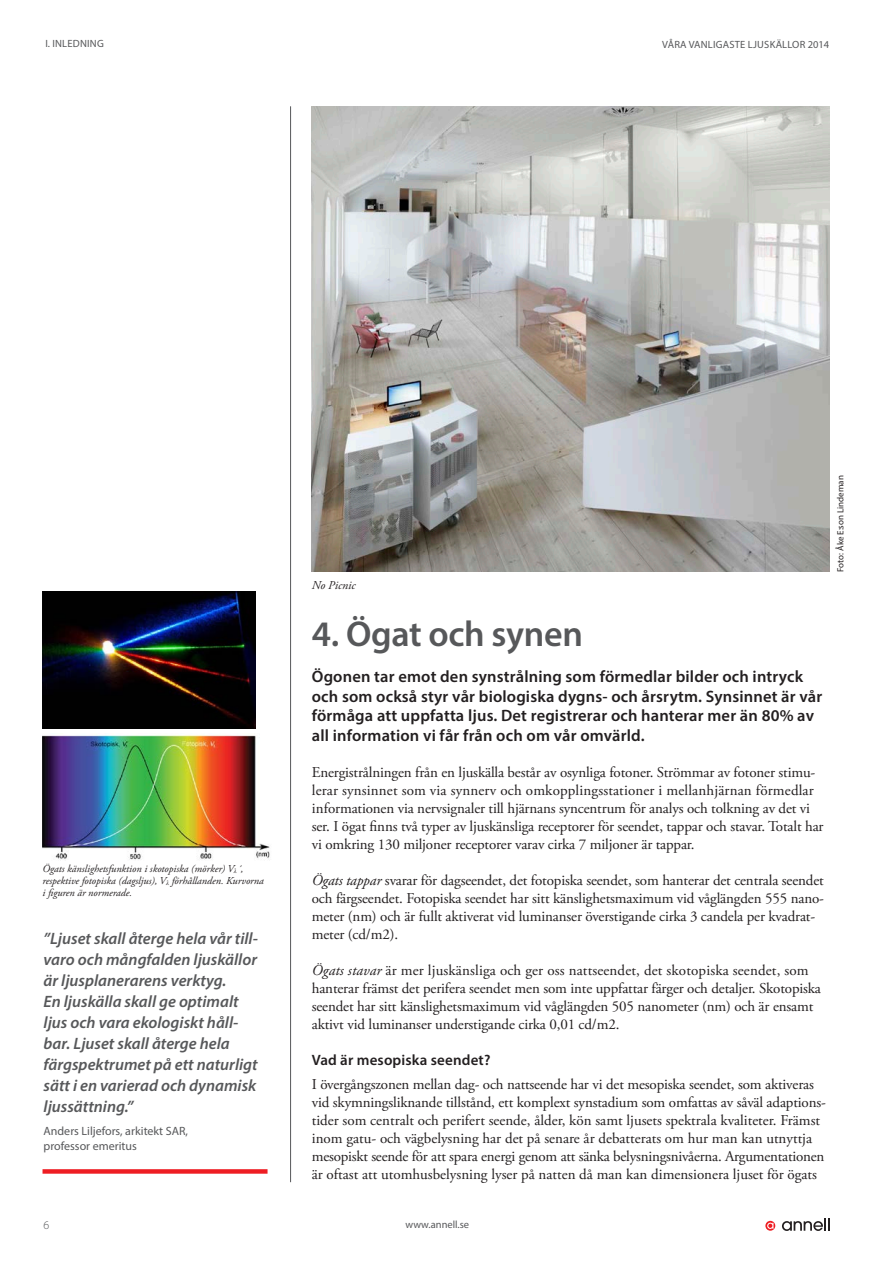
<style>
.page{position:relative;width:893px;height:1263px;background:#fff}
.page>*{position:absolute;margin:0;border:0;box-sizing:border-box;transform-origin:0 0}
.t1{font:600 36px "Myriad Pro";letter-spacing:-.01em;color:#57585a}
.t2{font:italic 600 16.5px/21px "Myriad Pro";color:#57585a}
.t3{font:600 16.5px/19.5px "Myriad Pro";letter-spacing:.01em;color:#231f20}
.t4{font:15px/18px "Adobe Garamond Pro";letter-spacing:-.01em;color:#231f20}
.t5{font:600 15px "Myriad Pro";letter-spacing:.01em;color:#231f20}
.t6{font:12px/14.4px "Myriad Pro";color:#57585a}
.t7{font:italic 12px "Adobe Garamond Pro";color:#231f20}
.t8{font:300 12px "Myriad Pro";color:#57585a}
.t9{font:italic 10.5px/12px "Adobe Garamond Pro";color:#231f20}
.t10{font:10.5px "Myriad Pro";letter-spacing:.02em;color:#57585a}
.t11{font:10.5px "Myriad Pro";color:#57585a}
.t12{font:9px "Myriad Pro";color:#231f20}
.s1{font-family:"Times";font-size:6.15px}
.s2{font-style:italic}
</style>
<div class="page">
<svg style="left:765px;top:1221px;width:10px;height:10px"></svg>
<svg style="left:767px;top:1223px;width:6px;height:6px"></svg>
<svg style="left:782px;top:1218px;width:48px;height:13px"></svg>
<hr style="left:290px;top:106px;width:1px;height:1076px;background:#57585a">
<div style="left:43px;top:1169px;width:225px;height:5px;background:#ee1d23"></div>
<img style="left:312px;top:106px;width:517px;height:466px">
<img style="left:43px;top:735px;width:227px;height:125px">
<img style="left:43px;top:591px;width:212px;height:137px">
<p class="t10" style="left:45px;top:37px;width:60px">I. INLEDNING</p>
<p class="t10" style="left:662px;top:38px;width:168px">VÅRA VANLIGASTE LJUSKÄLLOR 2014</p>
<p class="t9" style="left:43px;top:863px;width:223px">Ögats känslighetsfunktion i skotopiska (mörker) V<span class="s1">λ</span>´, respektive fotopiska (dagsljus), V<span class="s1">λ</span> förhållanden. Kurvorna i figuren är normerade.</p>
<p class="t2" style="left:44px;top:928px;width:216px">”Ljuset skall återge hela vår till&shy;varo och mångfalden ljuskällor är ljusplanerarens verktyg.<br>En ljuskälla skall ge optimalt ljus och vara ekologiskt håll&shy;bar. Ljuset skall återge hela färgspektrumet på ett naturligt sätt i en varierad och dynamisk ljussättning.”</p>
<p class="t6" style="left:44px;top:1124px;width:146px">Anders Liljefors, arkitekt SAR, professor emeritus</p>
<p class="t8" style="left:43px;top:1218px;width:7px">6</p>
<p class="t7" style="left:312px;top:578px;width:45px">No Picnic</p>
<p class="t12" style="left:835px;top:572px;width:98px;rotate:-90deg">Foto: Åke E:son Lindeman</p>
<h1 class="t1" style="left:312px;top:611px;width:273px">4. Ögat och synen</h1>
<p class="t3" style="left:312px;top:666px;width:512px">Ögonen tar emot den synstrålning som förmedlar bilder och intryck och som också styr vår biologiska dygns- och årsrytm. Synsinnet är vår förmåga att uppfatta ljus. Det registrerar och hanterar mer än 80% av all information vi får från och om vår omvärld.</p>
<p class="t4" style="left:312px;top:763px;width:513px">Energistrålningen från en ljuskälla består av osynliga fotoner. Strömmar av fotoner stimu&shy;lerar synsinnet som via synnerv och omkopplingsstationer i mellanhjärnan förmedlar informationen via nervsignaler till hjärnans syncentrum för analys och tolkning av det vi ser. I ögat finns två typer av ljuskänsliga receptorer för seendet, tappar och stavar. Totalt har vi omkring 130 miljoner receptorer varav cirka 7 miljoner är tappar.</p>
<p class="t4" style="left:312px;top:871px;width:514px"><span class="s2">Ögats tappar</span> svarar för dagseendet, det fotopiska seendet, som hanterar det centrala seendet och färgseendet. Fotopiska seendet har sitt känslighetsmaximum vid våglängden 555 nano&shy;meter (nm) och är fullt aktiverat vid luminanser överstigande cirka 3 candela per kvadrat&shy;meter (cd/m2).</p>
<p class="t4" style="left:312px;top:961px;width:511px"><span class="s2">Ögats stavar</span> är mer ljuskänsliga och ger oss nattseendet, det skotopiska seendet, som hanterar främst det perifera seendet men som inte uppfattar färger och detaljer. Skotopiska seendet har sitt känslighetsmaximum vid våglängden 505 nanometer (nm) och är ensamt aktivt vid luminanser understigande cirka 0,01 cd/m2.</p>
<p class="t5" style="left:312px;top:1050px;width:180px">Vad är mesopiska seendet?</p>
<p class="t4" style="left:312px;top:1076px;width:516px">I övergångszonen mellan dag- och nattseende har vi det mesopiska seendet, som aktiveras vid skymningsliknande tillstånd, ett komplext synstadium som omfattas av såväl adaptions&shy;tider som centralt och perifert seende, ålder, kön samt ljusets spektrala kvaliteter. Främst inom gatu- och vägbelysning har det på senare år debatterats om hur man kan utnyttja mesopiskt seende för att spara energi genom att sänka belysningsnivåerna. Argumentationen är oftast att utomhusbelysning lyser på natten då man kan dimensionera ljuset för ögats</p>
<p class="t11" style="left:406px;top:1218px;width:65px">www.annell.se</p>
</div>
